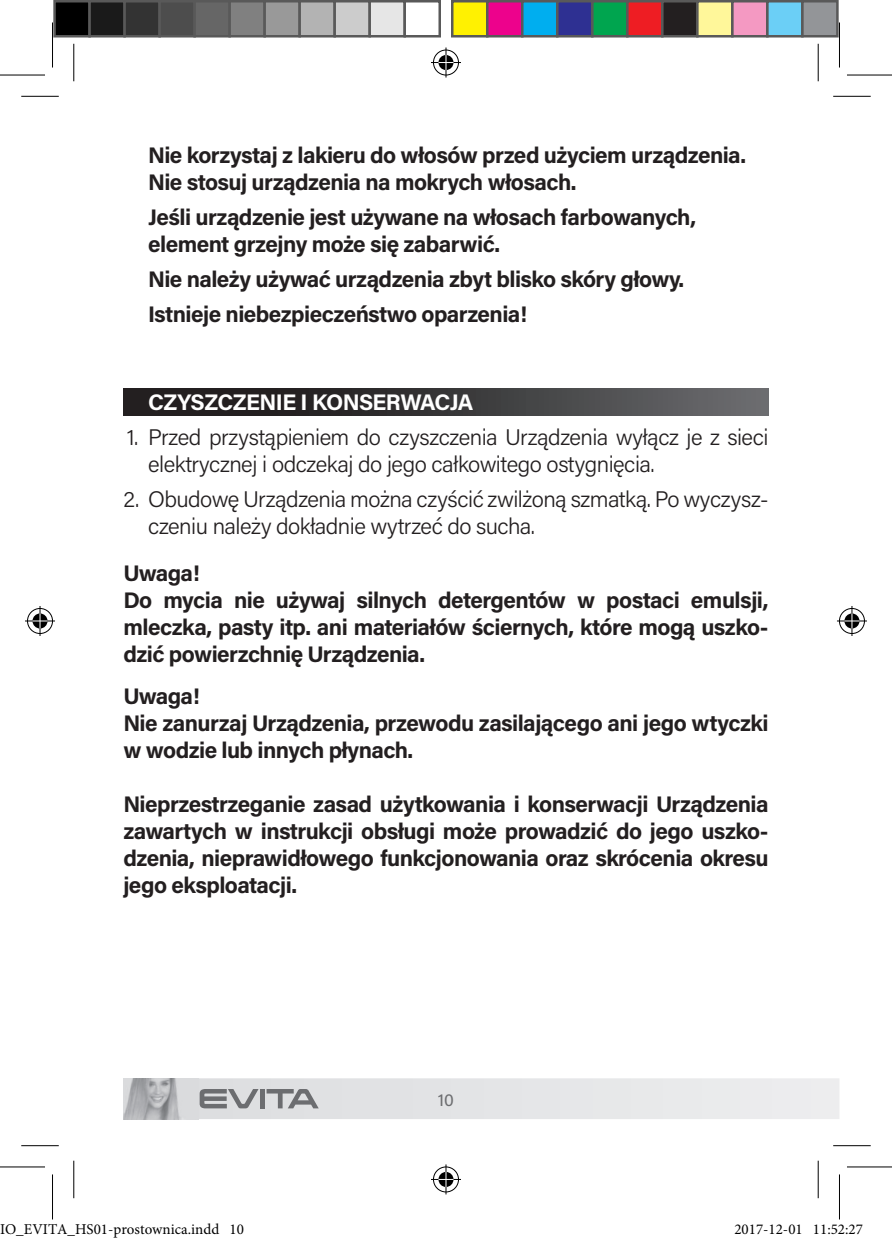
<style>
.page{position:relative;width:892px;height:1242px;background:#fff}
.page>*{position:absolute;margin:0;border:0;box-sizing:border-box;transform-origin:0 0}
.t1{font:700 22.5px/27px "Acumin Pro";letter-spacing:-.025em;color:#231f20}
.t2{font:300 22.5px/27px "Acumin Pro";letter-spacing:-.025em;color:#231f20}
.t3{font:700 22.5px "Acumin Pro";letter-spacing:-.03em;color:#fff}
.t4{font:17.5px "Acumin Pro";color:#6c6d70}
.t5{font:15px "Minion Pro";color:#000}
</style>
<div class="page">
<svg style="left:123px;top:1078px;width:716px;height:40px;background:#dbdcde"></svg>
<div style="left:123px;top:388px;width:645px;height:27px;background:linear-gradient(to right,#140f0f,#65676a)"></div>
<hr style="left:21px;top:96px;width:38px;height:1px;background:#000">
<hr style="left:833px;top:96px;width:37px;height:1px;background:#000">
<hr style="left:21px;top:1145px;width:38px;height:1px;background:#000">
<hr style="left:833px;top:1145px;width:37px;height:1px;background:#000">
<hr style="left:73px;top:44px;width:1px;height:37px;background:#000">
<hr style="left:73px;top:1160px;width:1px;height:38px;background:#000">
<hr style="left:817px;top:44px;width:1px;height:37px;background:#000">
<hr style="left:817px;top:1160px;width:1px;height:38px;background:#000">
<svg style="left:0;top:74px;width:45px;height:1px"></svg>
<svg style="left:847px;top:74px;width:45px;height:1px"></svg>
<hr style="left:0;top:75px;width:45px;height:1px;background:#000">
<hr style="left:847px;top:75px;width:45px;height:1px;background:#000">
<hr style="left:0;top:1166px;width:45px;height:1px;background:#000">
<hr style="left:847px;top:1166px;width:45px;height:1px;background:#000">
<hr style="left:52px;top:22px;width:1px;height:45px;background:#000">
<hr style="left:52px;top:1174px;width:1px;height:45px;background:#000">
<hr style="left:839px;top:22px;width:1px;height:45px;background:#000">
<hr style="left:839px;top:1174px;width:1px;height:45px;background:#000">
<div style="left:432px;top:48px;width:28px;height:29px;border:3px solid #fff;border-radius:50%"></div>
<hr style="left:431px;top:61px;width:30px;height:3px;background:#fff">
<hr style="left:444px;top:47px;width:3px;height:30px;background:#fff">
<div style="left:437px;top:53px;width:18px;height:19px;border:3px solid #fff;border-radius:50%"></div>
<div style="left:433px;top:50px;width:26px;height:25px;border:1px solid #000;border-radius:50%"></div>
<hr style="left:431px;top:62px;width:30px;height:1px;background:#000">
<hr style="left:445px;top:47px;width:1px;height:30px;background:#000">
<svg style="left:438px;top:55px;width:15px;height:15px"></svg>
<div style="left:432px;top:1165px;width:28px;height:28px;border:3px solid #fff;border-radius:50%"></div>
<hr style="left:431px;top:1177px;width:30px;height:3px;background:#fff">
<hr style="left:444px;top:1164px;width:3px;height:30px;background:#fff">
<div style="left:437px;top:1170px;width:18px;height:18px;border:3px solid #fff;border-radius:50%"></div>
<div style="left:433px;top:1166px;width:26px;height:26px;border:1px solid #000;border-radius:50%"></div>
<hr style="left:431px;top:1178px;width:30px;height:1px;background:#000">
<hr style="left:445px;top:1164px;width:1px;height:30px;background:#000">
<svg style="left:438px;top:1171px;width:15px;height:15px"></svg>
<div style="left:26px;top:607px;width:28px;height:28px;border:3px solid #fff;border-radius:50%"></div>
<hr style="left:25px;top:619px;width:30px;height:3px;background:#fff">
<svg style="left:38px;top:606px;width:4px;height:30px"></svg>
<div style="left:31px;top:612px;width:18px;height:18px;border:3px solid #fff;border-radius:50%"></div>
<div style="left:27px;top:608px;width:26px;height:25px;border:1px solid #000;border-radius:50%"></div>
<hr style="left:25px;top:620px;width:30px;height:1px;background:#000">
<hr style="left:40px;top:606px;width:1px;height:30px;background:#000">
<svg style="left:33px;top:613px;width:15px;height:15px"></svg>
<div style="left:838px;top:607px;width:28px;height:28px;border:3px solid #fff;border-radius:50%"></div>
<hr style="left:837px;top:619px;width:30px;height:3px;background:#fff">
<hr style="left:850px;top:606px;width:3px;height:30px;background:#fff">
<div style="left:843px;top:612px;width:18px;height:18px;border:3px solid #fff;border-radius:50%"></div>
<div style="left:839px;top:608px;width:25px;height:25px;border:1px solid #000;border-radius:50%"></div>
<hr style="left:837px;top:620px;width:30px;height:1px;background:#000">
<hr style="left:851px;top:606px;width:1px;height:30px;background:#000">
<svg style="left:844px;top:613px;width:15px;height:15px"></svg>
<div style="left:55px;top:1px;width:35px;height:35px;background:#000"></div>
<div style="left:53px;top:0;width:38px;height:37px;border:2px solid #595959"></div>
<div style="left:90px;top:1px;width:35px;height:35px;background:#1a1a1a"></div>
<div style="left:88px;top:0;width:38px;height:37px;border:2px solid #595959"></div>
<div style="left:125px;top:1px;width:35px;height:35px;background:#333"></div>
<div style="left:123px;top:0;width:38px;height:37px;border:2px solid #595959"></div>
<div style="left:160px;top:1px;width:35px;height:35px;background:#4d4d4d"></div>
<div style="left:158px;top:0;width:38px;height:37px;border:2px solid #595959"></div>
<div style="left:195px;top:1px;width:35px;height:35px;background:#666"></div>
<div style="left:193px;top:0;width:38px;height:37px;border:2px solid #595959"></div>
<div style="left:230px;top:1px;width:35px;height:35px;background:#808080"></div>
<div style="left:228px;top:0;width:38px;height:37px;border:2px solid #595959"></div>
<div style="left:265px;top:1px;width:35px;height:35px;background:#999"></div>
<div style="left:263px;top:0;width:38px;height:37px;border:2px solid #595959"></div>
<div style="left:300px;top:1px;width:35px;height:35px;background:#b3b3b3"></div>
<div style="left:298px;top:0;width:38px;height:37px;border:2px solid #595959"></div>
<div style="left:335px;top:1px;width:35px;height:35px;background:#ccc"></div>
<div style="left:333px;top:0;width:38px;height:37px;border:2px solid #595959"></div>
<div style="left:370px;top:1px;width:35px;height:35px;background:#e6e6e6"></div>
<div style="left:368px;top:0;width:38px;height:37px;border:2px solid #595959"></div>
<div style="left:403px;top:0;width:38px;height:37px;border:2px solid #595959"></div>
<div style="left:452px;top:1px;width:35px;height:35px;background:#fff101"></div>
<div style="left:451px;top:0;width:37px;height:37px;border:2px solid #595959"></div>
<div style="left:487px;top:1px;width:35px;height:35px;background:#ed028c"></div>
<div style="left:486px;top:0;width:37px;height:37px;border:2px solid #595959"></div>
<div style="left:522px;top:1px;width:35px;height:35px;background:#00aeef"></div>
<div style="left:521px;top:0;width:37px;height:37px;border:2px solid #595959"></div>
<div style="left:557px;top:1px;width:35px;height:35px;background:#2e3092"></div>
<div style="left:556px;top:0;width:37px;height:37px;border:2px solid #595959"></div>
<div style="left:592px;top:1px;width:35px;height:35px;background:#00a54f"></div>
<div style="left:591px;top:0;width:37px;height:37px;border:2px solid #595959"></div>
<div style="left:627px;top:1px;width:35px;height:35px;background:#ee1d23"></div>
<div style="left:626px;top:0;width:37px;height:37px;border:2px solid #595959"></div>
<div style="left:662px;top:1px;width:35px;height:35px;background:#231f20"></div>
<div style="left:661px;top:0;width:37px;height:37px;border:2px solid #595959"></div>
<div style="left:697px;top:1px;width:35px;height:35px;background:#fff79a"></div>
<div style="left:696px;top:0;width:37px;height:37px;border:2px solid #595959"></div>
<div style="left:732px;top:1px;width:35px;height:35px;background:#f499c2"></div>
<div style="left:731px;top:0;width:37px;height:37px;border:2px solid #595959"></div>
<div style="left:767px;top:1px;width:35px;height:35px;background:#6bcff6"></div>
<div style="left:766px;top:0;width:37px;height:37px;border:2px solid #595959"></div>
<div style="left:802px;top:1px;width:35px;height:35px;background:#939598"></div>
<div style="left:801px;top:0;width:37px;height:37px;border:2px solid #595959"></div>
<div style="left:94px;top:1224px;width:7px;height:11px;border:1px solid #fff;border-radius:50%"></div>
<div style="left:95px;top:1224px;width:5px;height:10px;border:1px solid #fff;border-radius:50%"></div>
<div style="left:237px;top:1224px;width:7px;height:11px;border:1px solid #fff;border-radius:50%"></div>
<div style="left:238px;top:1224px;width:4px;height:10px;border:1px solid #fff;border-radius:50%"></div>
<div style="left:741px;top:1224px;width:7px;height:11px;border:1px solid #fff;border-radius:50%"></div>
<div style="left:743px;top:1224px;width:4px;height:10px;border:1px solid #fff;border-radius:50%"></div>
<div style="left:788px;top:1224px;width:7px;height:11px;border:1px solid #fff;border-radius:50%"></div>
<div style="left:789px;top:1224px;width:5px;height:10px;border:1px solid #fff;border-radius:50%"></div>
<p class="t1" style="left:148px;top:140px;width:599px">Nie korzystaj z lakieru do włosów przed użyciem urządzenia.<br>Nie stosuj urządzenia na mokrych włosach.</p>
<p class="t1" style="left:148px;top:202px;width:549px">Jeśli urządzenie jest używane na włosach farbowanych, element grzejny może się zabarwić.</p>
<p class="t1" style="left:148px;top:260px;width:537px;line-height:35px">Nie należy używać urządzenia zbyt blisko skóry głowy.<br>Istnieje niebezpieczeństwo oparzenia!</p>
<p class="t3" style="left:148px;top:386px;width:327px">CZYSZCZENIE I KONSERWACJA</p>
<p class="t2" style="left:148px;top:422px;width:622px;text-indent:-21px">1. Przed przystąpieniem do czyszczenia Urządzenia wyłącz je z sieci elektrycznej i odczekaj do jego całkowitego ostygnięcia.</p>
<p class="t2" style="left:148px;top:484px;width:622px;text-indent:-25px">2. Obudowę Urządzenia można czyścić zwilżoną szmatką. Po wyczysz&shy;czeniu należy dokładnie wytrzeć do sucha.</p>
<p class="t1" style="left:123px;top:558px;width:646px">Uwaga!<br>Do mycia nie używaj silnych detergentów w postaci emulsji, mleczka, pasty itp. ani materiałów ściernych, które mogą uszko&shy;dzić powierzchnię Urządzenia.</p>
<p class="t1" style="left:123px;top:681px;width:646px">Uwaga!<br>Nie zanurzaj Urządzenia, przewodu zasilającego ani jego wtyczki w wodzie lub innych płynach.</p>
<p class="t1" style="left:123px;top:789px;width:646px;text-align:justify">Nieprzestrzeganie zasad użytkowania i konserwacji Urządzenia zawartych w instrukcji obsługi może prowadzić do jego uszko&shy;dzenia, nieprawidłowego funkcjonowania oraz skrócenia okresu jego eksploatacji.</p>
<p class="t4" style="left:438px;top:1087px;width:18px">10</p>
<p class="t5" style="left:0;top:1219px;width:245px">IO_EVITA_HS01-prostownica.indd 10</p>
<p class="t5" style="left:734px;top:1219px;width:130px">2017-12-01 11:52:27</p>
</div>
